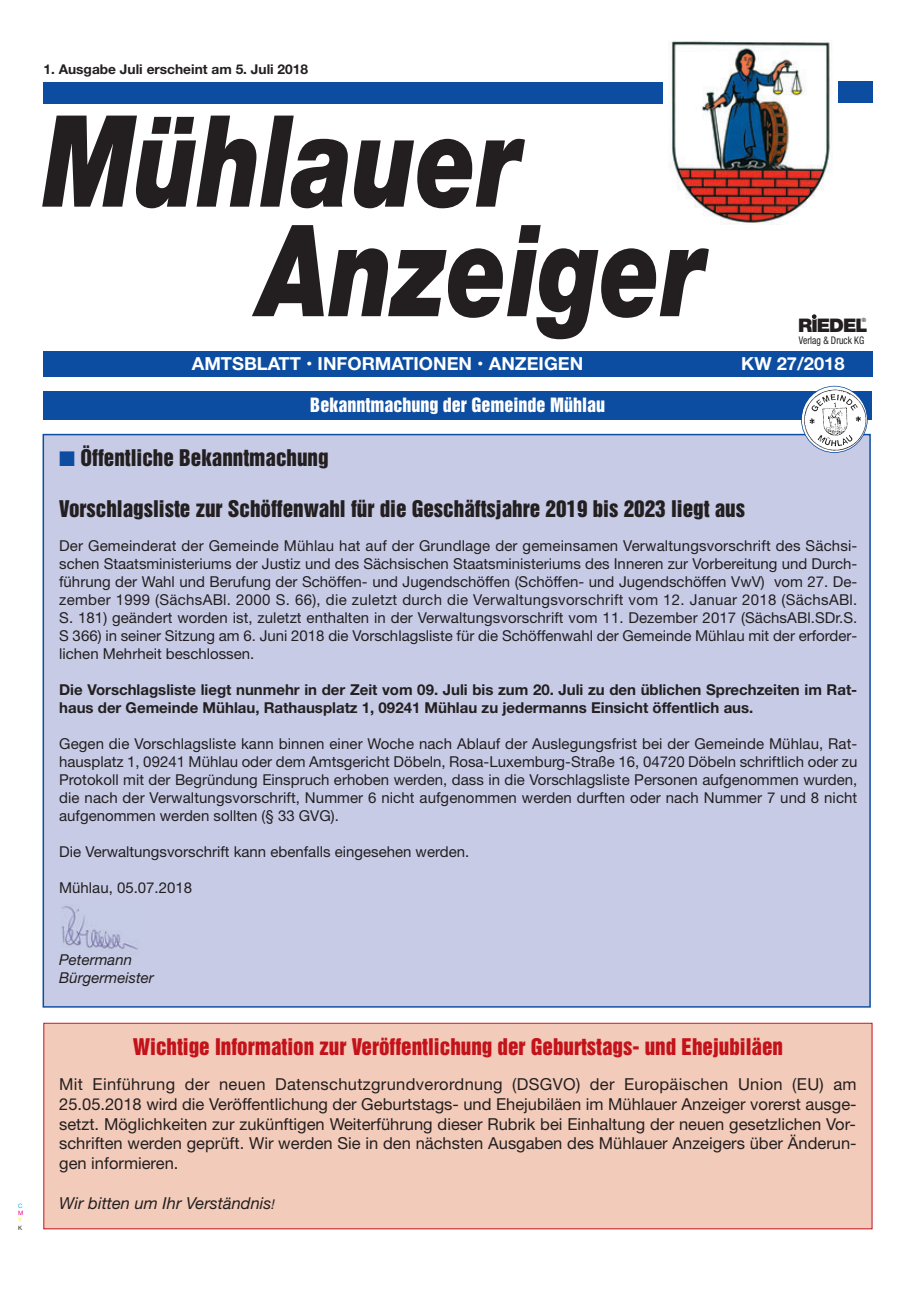
<style>
.page{position:relative;width:915px;height:1293px;background:#fff}
.page>*{position:absolute;margin:0;border:0;box-sizing:border-box;transform-origin:0 0}
.t1{font:italic 900 127.5px/109.5px "Helvetica Neue";color:#231f20;scale:.76 1}
.t2{font:21px "Helvetica Inserat";color:#231f20}
.t3{font:21px "Helvetica Inserat";color:#c4121a}
.t4{font:900 18.75px "Helvetica Neue";letter-spacing:-.05em;color:#231f20}
.t5{font:700 18px "Helvetica Neue";color:#fff}
.t6{font:18px "Helvetica Inserat";color:#fff}
.t7{font:16.5px/19.8px "Helvetica Neue";color:#231f20;text-align:justify}
.t8{font:italic 16.5px "Helvetica Neue";color:#231f20}
.t9{font:15px/18px "Helvetica Neue";color:#231f20;text-align:justify}
.t10{font:700 15px/18px "Helvetica Neue";color:#231f20}
.t11{font:italic 15px/18px "Helvetica Neue";color:#231f20}
.t12{font:700 13.5px "Helvetica Neue";color:#231f20}
.t13{font:condensed 10.5px "Helvetica Neue";color:#231f20;scale:.91 1}
.t14{font:6px "Helvetica Neue";color:#00aeef}
.t15{font:6px "Helvetica Neue";color:#ed028c}
.t16{font:6px "Helvetica Neue";color:#fff101}
.t17{font:6px "Helvetica Neue";color:#231f20}
.t18{font:italic 700 6px "Times Europa";color:#231f20}
.s1{color:#0d4da1}
.s2{font-size:13.5px}
</style>
<div class="page">
<div style="left:44px;top:435px;width:825px;height:571px;background:#c7cbe6"></div>
<img style="left:669px;top:40px;width:161px;height:185px">
<div style="left:43px;top:82px;width:619px;height:21px;background:#0d4da1"></div>
<div style="left:810px;top:313px;width:7px;height:7px;border:2px solid #fff;border-radius:50%"></div>
<div style="left:838px;top:82px;width:34px;height:21px;background:#0d4da1"></div>
<div style="left:43px;top:351px;width:829px;height:26px;background:#0d4da1"></div>
<img style="left:62px;top:906px;width:76px;height:44px">
<div style="left:44px;top:1023px;width:827px;height:205px;background:#f2cbba"></div>
<div style="left:43px;top:1023px;width:829px;height:206px;border:1px solid #c4121a"></div>
<div style="left:43px;top:391px;width:828px;height:29px;background:#0d4da1"></div>
<img style="left:802px;top:389px;width:63px;height:62px">
<div style="left:800px;top:386px;width:67px;height:67px;border:2px solid #0d4da1;border-radius:50%"></div>
<p class="t12" style="left:43px;top:65px;width:266px">1. Ausgabe Juli erscheint am 5. Juli 2018</p>
<h1 class="t1" style="left:259px;top:117px;width:587px;text-indent:-216px">Mühlauer<br>Anzeiger</h1>
<p class="t18" style="left:861px;top:317px;width:6px">®</p>
<p class="t4" style="left:798px;top:318px;width:71px">RIEDEL</p>
<p class="t13" style="left:798px;top:336px;width:73px">Verlag &amp; Druck KG</p>
<p class="t5" style="left:192px;top:357px;width:393px">AMTSBLATT • INFORMATIONEN • ANZEIGEN</p>
<p class="t5" style="left:741px;top:357px;width:105px">KW 27/2018</p>
<p class="t6" style="left:310px;top:397px;width:296px">Bekanntmachung der Gemeinde Mühlau</p>
<h2 class="t2" style="left:59px;top:449px;width:271px"><span class="s1">■</span> Öffentliche Bekanntmachung</h2>
<h2 class="t2" style="left:59px;top:500px;width:687px">Vorschlagsliste zur Schöffenwahl für die Geschäftsjahre 2019 bis 2023 liegt aus</h2>
<p class="t9" style="left:59px;top:538px;width:799px">Der Gemeinderat der Gemeinde Mühlau hat auf der Grundlage der gemeinsamen Verwaltungsvorschrift des Sächsi&shy;schen Staatsministeriums der Justiz und des Sächsischen Staatsministeriums des Inneren zur Vorbereitung und Durch&shy;führung der Wahl und Berufung der Schöffen- und Jugendschöffen (Schöffen- und Jugendschöffen VwV) vom 27. De&shy;zember 1999 (SächsABl. 2000 S. 66), die zuletzt durch die Verwaltungsvorschrift vom 12. Januar 2018 (SächsABl.<br>S. 181) geändert worden ist, zuletzt enthalten in der Verwaltungsvorschrift vom 11. Dezember 2017 (SächsABl.SDr.S.<br>S 366) in seiner Sitzung am 6. Juni 2018 die Vorschlagsliste für die Schöffenwahl der Gemeinde Mühlau mit der erforder&shy;lichen Mehrheit beschlossen.</p>
<p class="t10" style="left:59px;top:682px;width:799px">Die Vorschlagsliste liegt nunmehr in der Zeit vom 09. Juli bis zum 20. Juli zu den üblichen Sprechzeiten im Rat&shy;haus der Gemeinde Mühlau, Rathausplatz 1, 09241 Mühlau zu jedermanns Einsicht öffentlich aus.</p>
<p class="t9" style="left:59px;top:736px;width:799px">Gegen die Vorschlagsliste kann binnen einer Woche nach Ablauf der Auslegungsfrist bei der Gemeinde Mühlau, Rat&shy;hausplatz 1, 09241 Mühlau oder dem Amtsgericht Döbeln, Rosa-Luxemburg-Straße 16, 04720 Döbeln schriftlich oder zu Protokoll mit der Begründung Einspruch erhoben werden, dass in die Vorschlagsliste Personen aufgenommen wurden, die nach der Verwaltungsvorschrift, Nummer 6 nicht aufgenommen werden durften oder nach Nummer 7 und 8 nicht aufgenommen werden sollten (§ 33 GVG).</p>
<p class="t9" style="left:59px;top:844px;width:411px">Die Verwaltungsvorschrift kann ebenfalls eingesehen werden.</p>
<p class="t9" style="left:59px;top:880px;width:134px">Mühlau, 05.07.2018</p>
<p class="t14" style="left:18px;top:1203px;width:6px">C</p>
<p class="t15" style="left:18px;top:1211px;width:7px">M</p>
<p class="t16" style="left:18px;top:1218px;width:5px">Y</p>
<p class="t17" style="left:18px;top:1225px;width:6px">K</p>
<p class="t11" style="left:59px;top:952px;width:96px">Petermann<br>Bürgermeister</p>
<h2 class="t3" style="left:133px;top:1038px;width:651px">Wichtige Information zur Veröffentlichung der Geburtstags- und Ehejubiläen</h2>
<p class="t7" style="left:59px;top:1076px;width:798px">Mit Einführung der neuen Datenschutzgrundverordnung (DSGVO) der Europäischen Union (EU) am 25.05.2018 wird die Veröffentlichung der Geburtstags- und Ehejubiläen im Mühlauer Anzeiger vorerst ausge&shy;setzt. Möglichkeiten zur zukünftigen Weiterführung dieser Rubrik bei Einhaltung der neuen gesetzlichen Vor&shy;schriften werden geprüft. Wir werden Sie in den nächsten Ausgaben des Mühlauer Anzeigers über Änderun&shy;gen informieren.</p>
<p class="t8" style="left:59px;top:1197px;width:217px">Wir bitten um Ihr Verständnis<span class="s2">!</span></p>
</div>
